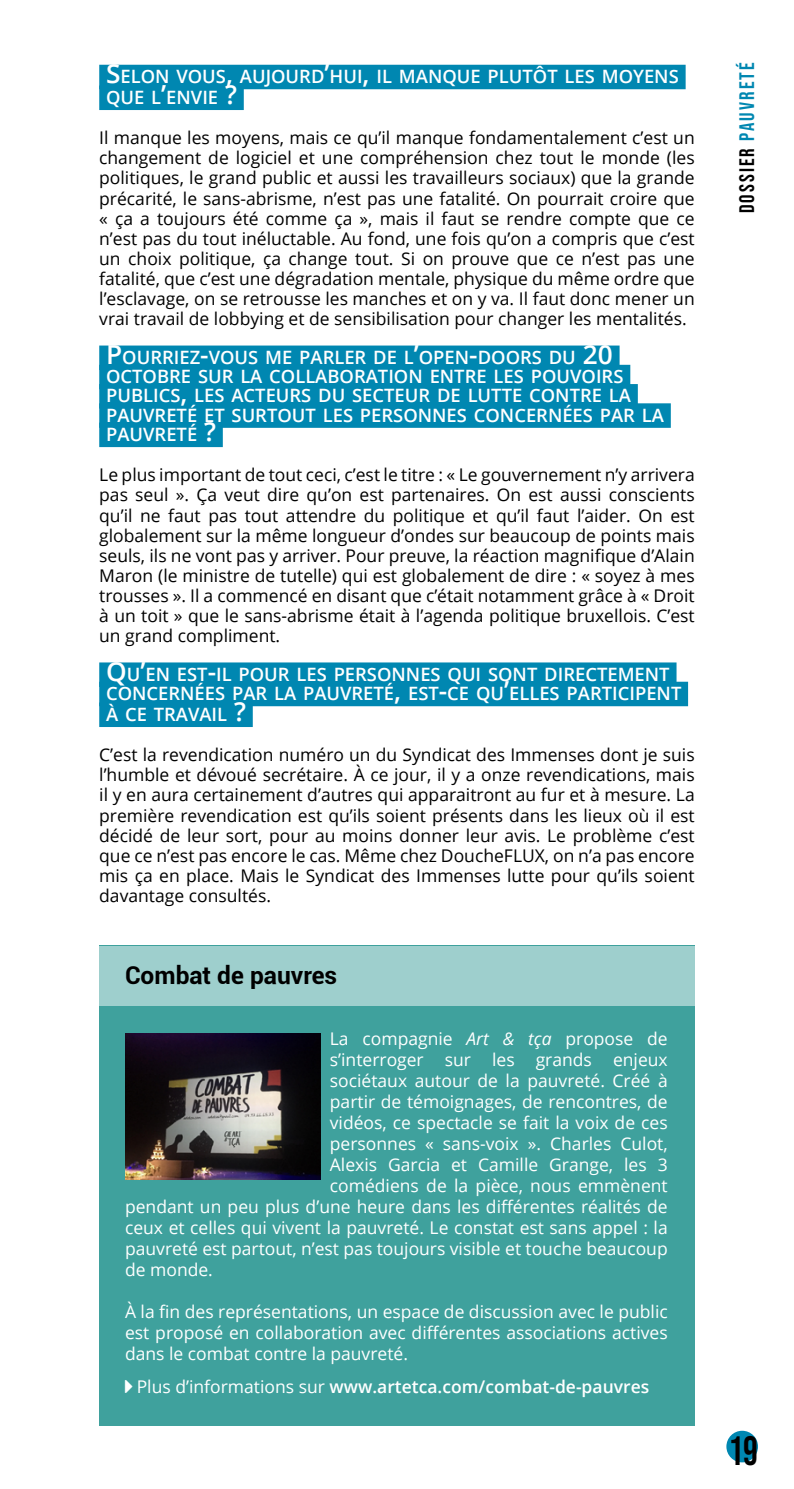
<style>
.page{position:relative;width:794px;height:1489px;background:#fff}
.page>*{position:absolute;margin:0;border:0;box-sizing:border-box;transform-origin:0 0}
.t1{font:40.95px "Bebas Neue";color:#000;scale:.9 1}
.t2{font:700 24.5px "Roboto";color:#000}
.t3{font:21px "Bebas Neue";letter-spacing:.1em;color:#0087b1}
.t4{font:600 18.38px/19.2px "Open Sans";color:#fff}
.t5{font:17.5px/20.1px "Open Sans";color:#000;text-align:justify}
.t6{font:17.5px/21px "Open Sans";color:#fff;text-align:justify}
.t7{font:600 17.5px "Open Sans";color:#fff}
.s1{font-size:26.25px}
.s2{font-style:italic}
.s3{font-family:"Arrowstfb";font-weight:400;font-size:15.75px}
.s4{font-weight:400}
.s5{color:#000}
</style>
<div class="page">
<div style="left:727px;top:1431px;width:30px;height:30px;background:#0087b1;border-radius:50%"></div>
<div style="left:726px;top:1430px;width:32px;height:32px;border:2px solid #0087b1;border-radius:50%"></div>
<div style="left:99px;top:65px;width:586px;height:24px;background:#0087b1"></div>
<div style="left:99px;top:85px;width:145px;height:25px;background:#0087b1"></div>
<div style="left:99px;top:345px;width:520px;height:25px;background:#0087b1"></div>
<div style="left:99px;top:365px;width:531px;height:24px;background:#0087b1"></div>
<div style="left:99px;top:384px;width:539px;height:24px;background:#0087b1"></div>
<div style="left:99px;top:403px;width:572px;height:25px;background:#0087b1"></div>
<div style="left:99px;top:422px;width:124px;height:25px;background:#0087b1"></div>
<div style="left:99px;top:662px;width:577px;height:25px;background:#0087b1"></div>
<div style="left:99px;top:681px;width:589px;height:25px;background:#0087b1"></div>
<div style="left:99px;top:702px;width:154px;height:25px;background:#0087b1"></div>
<div style="left:99px;top:945px;width:595px;height:480px;background:#3fa19d"></div>
<div style="left:99px;top:945px;width:595px;height:60px;background:#9ecfcd"></div>
<img style="left:125px;top:1033px;width:195px;height:146px">
<p class="t4" style="left:106px;top:66px;width:574px;line-height:20.8px"><span class="s1">S</span>ELON VOUS<span class="s1">,</span> AUJOURD<span class="s1">’</span>HUI<span class="s1">,</span> IL MANQUE PLUTÔT LES MOYENS<br>QUE L<span class="s1">’</span>ENVIE <span class="s1">?</span></p>
<p class="t5" style="left:99px;top:127px;width:597px">Il manque les moyens, mais ce qu’il manque fondamentalement c’est un changement de logiciel et une compréhension chez tout le monde (les politiques, le grand public et aussi les travailleurs sociaux) que la grande précarité, le sans-abrisme, n’est pas une fatalité. On pourrait croire que « ça a toujours été comme ça », mais il faut se rendre compte que ce n’est pas du tout inéluctable. Au fond, une fois qu’on a compris que c’est un choix politique, ça change tout. Si on prouve que ce n’est pas une fatalité, que c’est une dégradation mentale, physique du même ordre que l’esclavage, on se retrousse les manches et on y va. Il faut donc mener un vrai travail de lobbying et de sensibilisation pour changer les mentalités.</p>
<p class="t4" style="left:106px;top:347px;width:559px"><span class="s1">P</span>OURRIEZ<span class="s1">-</span>VOUS ME PARLER DE L<span class="s1">’</span>OPEN<span class="s1">-</span>DOORS DU <span class="s1">20<br></span>OCTOBRE SUR LA COLLABORATION ENTRE LES POUVOIRS PUBLICS<span class="s1">,</span> LES ACTEURS DU SECTEUR DE LUTTE CONTRE LA PAUVRETÉ ET SURTOUT LES PERSONNES CONCERNÉES PAR LA PAUVRETÉ <span class="s1">?</span></p>
<p class="t5" style="left:99px;top:464px;width:597px">Le plus important de tout ceci, c’est le titre : « Le gouvernement n’y arrivera pas seul ». Ça veut dire qu’on est partenaires. On est aussi conscients qu’il ne faut pas tout attendre du politique et qu’il faut l’aider. On est globalement sur la même longueur d’ondes sur beaucoup de points mais seuls, ils ne vont pas y arriver. Pour preuve, la réaction magnifique d’Alain Maron (le ministre de tutelle) qui est globalement de dire : « soyez à mes trousses ». Il a commencé en disant que c’était notamment grâce à « Droit à un toit » que le sans-abrisme était à l’agenda politique bruxellois. C’est un grand compliment.</p>
<p class="t4" style="left:106px;top:663px;width:577px;line-height:19.9px"><span class="s1">Q</span>U<span class="s1">’</span>EN EST<span class="s1">-</span>IL POUR LES PERSONNES QUI SONT DIRECTEMENT<br>CONCERNÉES PAR LA PAUVRETÉ<span class="s1">,</span> EST<span class="s1">-</span>CE QU<span class="s1">’</span>ELLES PARTICIPENT<br>À CE TRAVAIL <span class="s1">?</span></p>
<p class="t5" style="left:99px;top:744px;width:597px">C’est la revendication numéro un du Syndicat des Immenses dont je suis l’humble et dévoué secrétaire. À ce jour, il y a onze revendications, mais il y en aura certainement d’autres qui apparaitront au fur et à mesure. La première revendication est qu’ils soient présents dans les lieux où il est décidé de leur sort, pour au moins donner leur avis. Le problème c’est que ce n’est pas encore le cas. Même chez DoucheFLUX, on n’a pas encore mis ça en place. Mais le Syndicat des Immenses lutte pour qu’ils soient davantage consultés.</p>
<h2 class="t2" style="left:125px;top:957px;width:214px">Combat de pauvres</h2>
<p class="t6" style="left:330px;top:1027px;width:339px">La compagnie <span class="s2">Art &amp; tça</span> propose de</p>
<p class="t6" style="left:330px;top:1048px;width:339px">s’interroger sur les grands enjeux</p>
<p class="t6" style="left:330px;top:1069px;width:339px">sociétaux autour de la pauvreté. Créé à</p>
<p class="t6" style="left:330px;top:1090px;width:339px">partir de témoignages, de rencontres, de</p>
<p class="t6" style="left:330px;top:1111px;width:339px">vidéos, ce spectacle se fait la voix de ces</p>
<p class="t6" style="left:330px;top:1132px;width:339px">personnes « sans-voix ». Charles Culot,</p>
<p class="t6" style="left:330px;top:1153px;width:339px">Alexis Garcia et Camille Grange, les 3</p>
<p class="t6" style="left:330px;top:1174px;width:339px">comédiens de la pièce, nous emmènent</p>
<p class="t6" style="left:125px;top:1195px;width:544px">pendant un peu plus d’une heure dans les différentes réalités de</p>
<p class="t6" style="left:125px;top:1216px;width:544px">ceux et celles qui vivent la pauvreté. Le constat est sans appel : la</p>
<p class="t6" style="left:125px;top:1237px;width:544px">pauvreté est partout, n’est pas toujours visible et touche beaucoup</p>
<p class="t6" style="left:125px;top:1258px;width:89px">de monde.</p>
<p class="t6" style="left:125px;top:1300px;width:544px">À la fin des représentations, un espace de discussion avec le public est proposé en collaboration avec différentes associations actives dans le combat contre la pauvreté.</p>
<p class="t7" style="left:125px;top:1374px;width:526px"><span class="s3">n</span> <span class="s4">Plus d’informations sur</span> www.artetca.com/combat-de-pauvres</p>
<p class="t3" style="left:735px;top:213px;width:153px;rotate:-90deg"><span class="s5">DOSSIER</span> PAUVRETÉ</p>
<h1 class="t1" style="left:728px;top:1427px;width:34px">19</h1>
</div>
